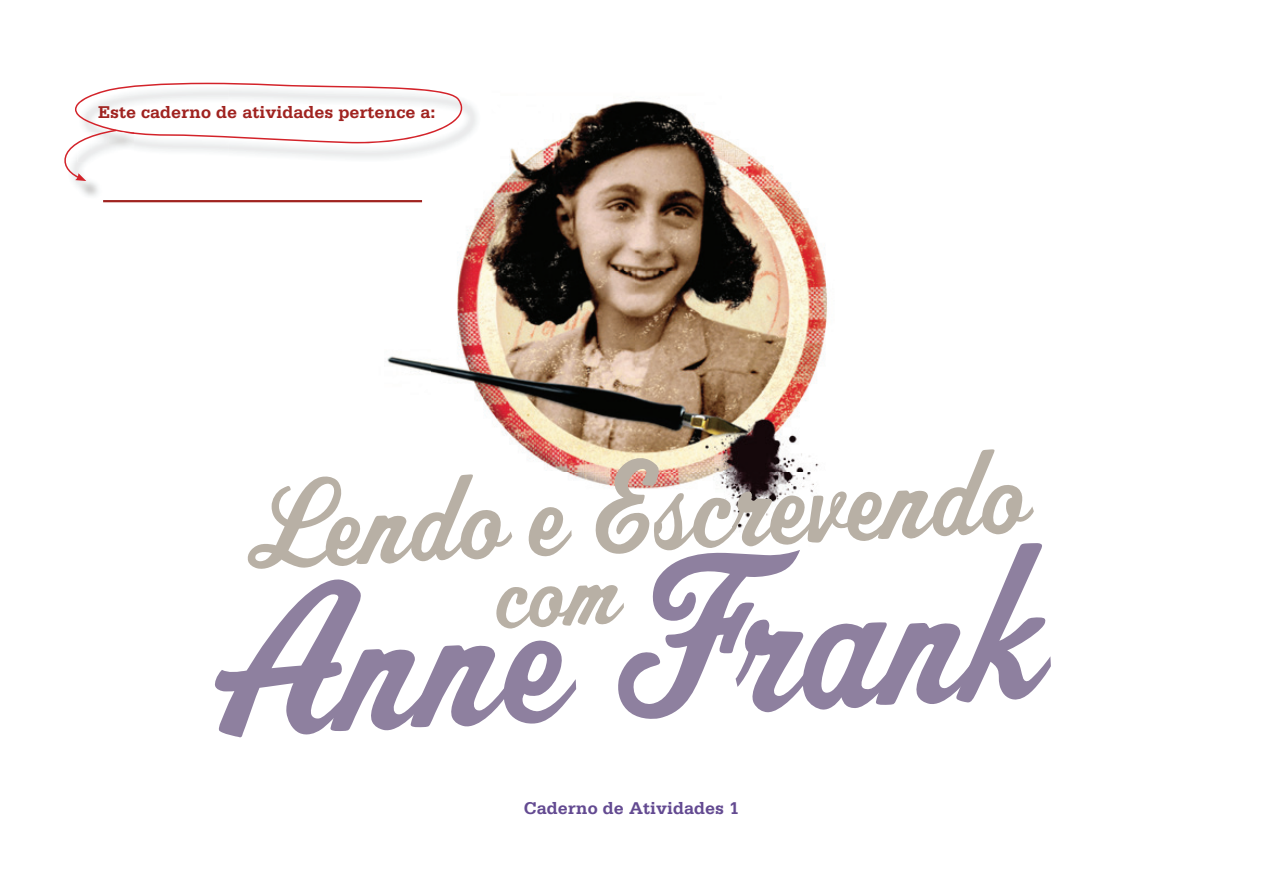
<style>
.page{position:relative;width:1263px;height:893px;background:#fff}
.page>*{position:absolute;margin:0;border:0;box-sizing:border-box;transform-origin:0 0}
.t1{font:232.05px "OPTI Sport Script";color:#8e809f}
.t2{font:137.25px "OPTI Sport Script";color:#b8b0a5}
.t3{font:700 18px "Serifa Std";color:#a02320}
.t4{font:700 18px "Serifa Std";color:#634a91}
</style>
<div class="page">
<img style="left:229px;top:82px;width:598px;height:447px">
<hr style="left:103px;top:200px;width:319px;height:2px;background:#a02320">
<img style="left:462px;top:85px;width:19px;height:77px">
<svg style="left:64px;top:83px;width:398px;height:98px"></svg>
<p class="t3" style="left:98px;top:102px;width:339px">Este caderno de atividades pertence a:</p>
<h2 class="t2" style="left:227px;top:451px;width:797px;rotate:-3deg">Lendo e Escrevendo</h2>
<h1 class="t1" style="left:179px;top:535px;width:855px;rotate:-3deg">Anne Frank</h1>
<p class="t4" style="left:524px;top:797px;width:217px">Caderno de Atividades 1</p>
</div>
